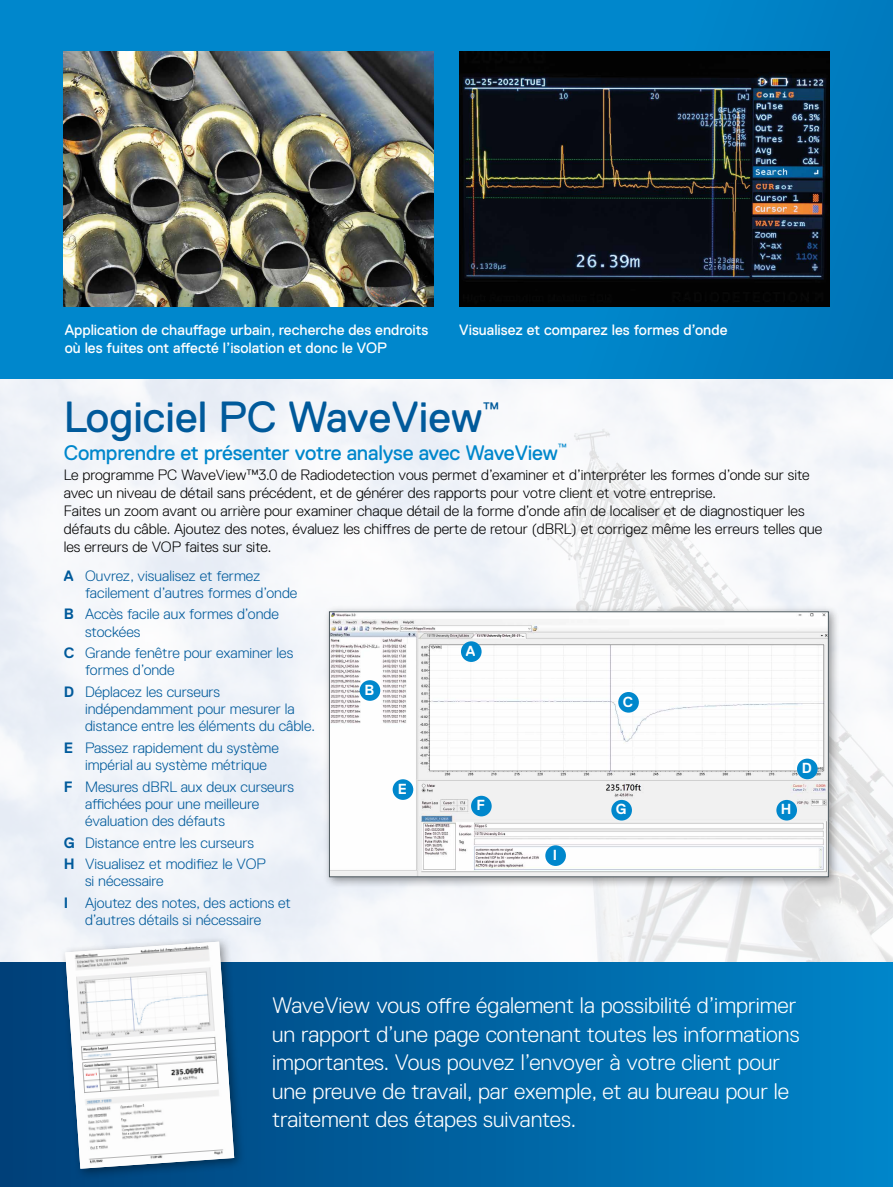
<style>
.page{position:relative;width:893px;height:1187px;background:#fff}
.page>*{position:absolute;margin:0;border:0;box-sizing:border-box;transform-origin:0 0}
.t1{font:43.5px "Replica Std";color:#005a9b}
.t2{font:300 22.5px/28.5px "Replica Std";color:#fff}
.t3{font:21px "Replica Std";letter-spacing:-.01em;color:#0087cc}
.t4{font:19.5px "Replica Std";color:#005a9b}
.t5{font:300 15px/17.2px "Replica Std";color:#005a9b}
.t6{font:300 15px/18px "Replica Std";color:#000}
.t7{font:15px "Replica Std";color:#fff}
.t8{font:700 14.55px "Replica Std";color:#fff}
.s1{font-weight:700}
</style>
<div class="page">
<img style="left:0;top:378px;width:893px;height:584px">
<div style="left:0;top:962px;width:893px;height:224px;background:linear-gradient(to right,#003e77,#0084c8)"></div>
<div style="left:0;top:0;width:893px;height:378px;background:linear-gradient(to right,#028acf,#007cbf)"></div>
<img style="left:459px;top:51px;width:370px;height:255px">
<img style="left:64px;top:51px;width:370px;height:255px">
<div style="left:59px;top:935px;width:187px;height:245px;background:#000;opacity:.4"></div>
<img style="left:65px;top:941px;width:169px;height:227px">
<div style="left:323px;top:605px;width:517px;height:283px;background:#000;opacity:.4"></div>
<img style="left:331px;top:613px;width:496px;height:262px">
<div style="left:329px;top:611px;width:500px;height:266px;border:1px solid #4a565c"></div>
<div style="left:618px;top:692px;width:21px;height:20px;background:#0087cc;border-radius:50%"></div>
<div style="left:797px;top:758px;width:21px;height:21px;background:#0087cc;border-radius:50%"></div>
<div style="left:776px;top:799px;width:21px;height:21px;background:#0087cc;border-radius:50%"></div>
<div style="left:611px;top:799px;width:21px;height:21px;background:#0087cc;border-radius:50%"></div>
<div style="left:545px;top:845px;width:21px;height:20px;background:#0087cc;border-radius:50%"></div>
<div style="left:471px;top:795px;width:21px;height:21px;background:#0087cc;border-radius:50%"></div>
<div style="left:393px;top:779px;width:20px;height:20px;background:#0087cc;border-radius:50%"></div>
<div style="left:360px;top:680px;width:20px;height:20px;background:#0087cc;border-radius:50%"></div>
<div style="left:461px;top:641px;width:21px;height:21px;background:#0087cc;border-radius:50%"></div>
<p class="t7" style="left:65px;top:321px;width:365px">Application de chauffage urbain, recherche des endroits</p>
<p class="t7" style="left:459px;top:321px;width:270px">Visualisez et comparez les formes d’onde</p>
<p class="t7" style="left:65px;top:339px;width:324px">où les fuites ont affecté l’isolation et donc le VOP</p>
<h1 class="t1" style="left:64px;top:393px;width:421px">Logiciel PC WaveView</h1>
<h3 class="t4" style="left:483px;top:398px;width:18px">™</h3>
<h3 class="t3" style="left:64px;top:441px;width:505px">Comprendre et présenter votre analyse avec WaveView<sup>™</sup></h3>
<p class="t6" style="left:64px;top:465px;width:760px">Le programme PC WaveView™3.0 de Radiodetection vous permet d’examiner et d’interpréter les formes d’onde sur site avec un niveau de détail sans précédent, et de générer des rapports pour votre client et votre entreprise.<br>Faites un zoom avant ou arrière pour examiner chaque détail de la forme d’onde afin de localiser et de diagnostiquer les défauts du câble. Ajoutez des notes, évaluez les chiffres de perte de retour (dBRL) et corrigez même les erreurs telles que les erreurs de VOP faites sur site.</p>
<p class="t5" style="left:85px;top:566px;width:214px;text-indent:-21px"><span class="s1">A</span> Ouvrez, visualisez et fermez facilement d’autres formes d’onde</p>
<p class="t5" style="left:85px;top:605px;width:195px;text-indent:-21px"><span class="s1">B</span> Accès facile aux formes d’onde stockées</p>
<p class="t5" style="left:85px;top:644px;width:210px;text-indent:-21px"><span class="s1">C</span> Grande fenêtre pour examiner les formes d’onde</p>
<p class="t5" style="left:85px;top:683px;width:231px;text-indent:-21px"><span class="s1">D</span> Déplacez les curseurs indépendamment pour mesurer la distance entre les éléments du câble.</p>
<p class="t5" style="left:85px;top:739px;width:195px;text-indent:-21px"><span class="s1">E</span> Passez rapidement du système impérial au système métrique</p>
<p class="t5" style="left:85px;top:777px;width:210px;text-indent:-21px"><span class="s1">F</span> Mesures dBRL aux deux curseurs affichées pour une meilleure évaluation des défauts</p>
<p class="t5" style="left:64px;top:831px;width:204px;line-height:21.5px"><span class="s1">G</span> Distance entre les curseurs<br><span class="s1">H</span> Visualisez et modifiez le VOP</p>
<p class="t5" style="left:64px;top:870px;width:229px;line-height:21.5px;text-indent:21px">si nécessaire<br><span class="s1">I</span> Ajoutez des notes, des actions et</p>
<p class="t5" style="left:85px;top:911px;width:178px">d’autres détails si nécessaire</p>
<p class="t8" style="left:365px;top:681px;width:11px">B</p>
<p class="t8" style="left:398px;top:780px;width:11px">E</p>
<p class="t8" style="left:466px;top:642px;width:11px">A</p>
<p class="t8" style="left:477px;top:797px;width:10px">F</p>
<p class="t8" style="left:553px;top:846px;width:6px">I</p>
<p class="t8" style="left:623px;top:693px;width:12px">C</p>
<p class="t8" style="left:616px;top:801px;width:12px">G</p>
<p class="t8" style="left:781px;top:801px;width:12px">H</p>
<p class="t8" style="left:802px;top:760px;width:12px">D</p>
<p class="t2" style="left:272px;top:991px;width:529px">WaveView vous offre également la possibilité d’imprimer un rapport d’une page contenant toutes les informations importantes. Vous pouvez l’envoyer à votre client pour une preuve de travail, par exemple, et au bureau pour le traitement des étapes suivantes.</p>
</div>
